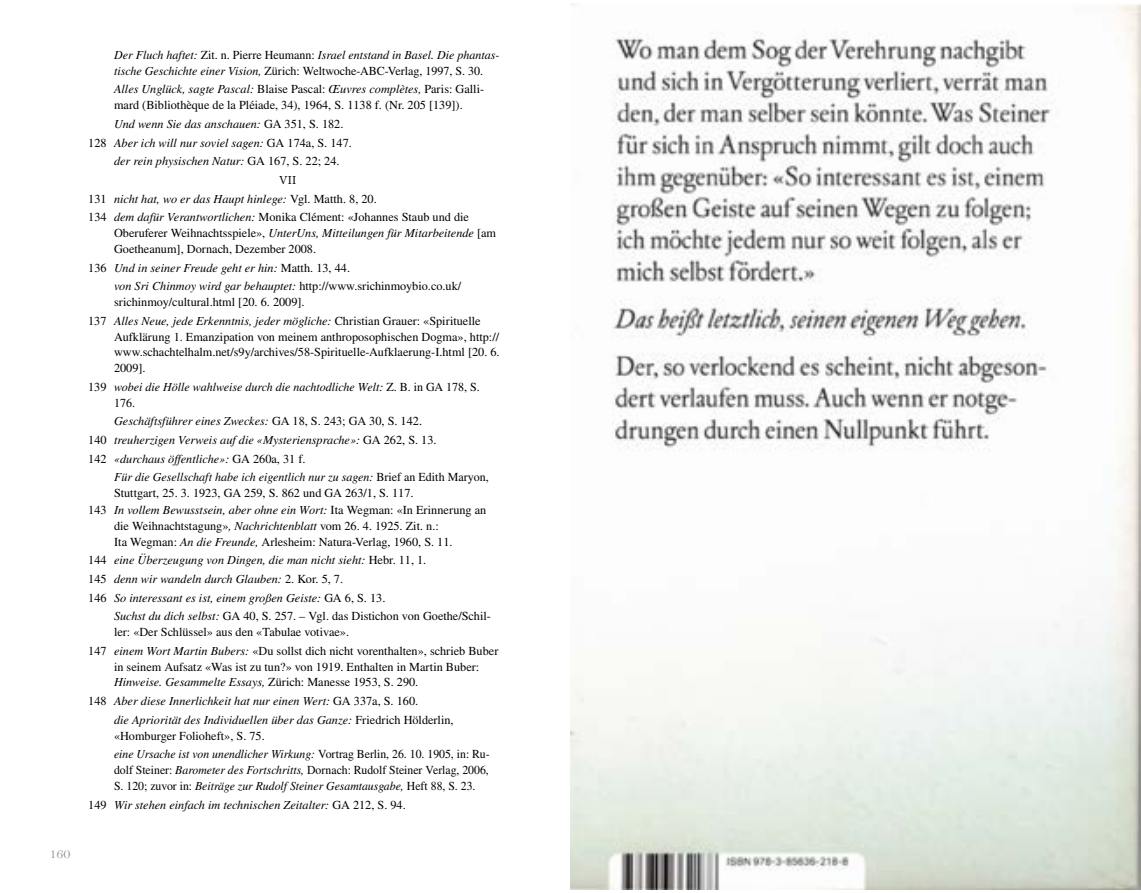
<style>
.page{position:relative;width:1141px;height:893px;background:#fff}
.page>*{position:absolute;margin:0;border:0;box-sizing:border-box;transform-origin:0 0}
.t1{font:14px "Bell";color:#929395}
.t2{font:12.25px/15.8px "STIX General";color:#000}
.t3{font:italic 12.25px/18.7px "STIX General";color:#000}
.t4{font:12.25px/15.8px "STIX General";color:#000;scale:.96 1}
.t5{font:12.25px "Minion Pro";color:#000}
.s1{font-style:normal}
.s2{font-style:italic}
</style>
<div class="page">
<img style="left:570px;top:3px;width:571px;height:887px">
<p class="t1" style="left:50px;top:845px;width:22px">160</p>
<p class="t3" style="left:114px;top:47px;width:387px;line-height:15.8px">Der Fluch haftet: <span class="s1">Zit. n. Pierre Heumann:</span> Israel entstand in Basel. Die phantas&shy;tische Geschichte einer Vision, <span class="s1">Zürich: Weltwoche-ABC-Verlag, 1997, S. 30.</span></p>
<p class="t2" style="left:114px;top:82px;width:372px"><span class="s2">Alles Unglück, sagte Pascal:</span> Blaise Pascal: <span class="s2">Œuvres complètes,</span> Paris: Galli&shy;mard (Bibliothèque de la Pléiade, 34), 1964, S. 1138 f. (Nr. 205 [139]).</p>
<p class="t3" style="left:114px;top:114px;width:231px">Und wenn Sie das anschauen: <span class="s1">GA 351, S. 182.</span></p>
<p class="t3" style="left:88px;top:133px;width:265px"><span class="s1">128</span> Aber ich will nur soviel sagen: <span class="s1">GA 174a, S. 147.</span></p>
<p class="t3" style="left:114px;top:151px;width:227px">der rein physischen Natur: <span class="s1">GA 167, S. 22; 24.</span></p>
<p class="t5" style="left:279px;top:172px;width:18px">VII</p>
<p class="t2" style="left:88px;top:190px;width:382px;line-height:18.7px">131 <span class="s2">nicht hat, wo er das Haupt hinlege:</span> Vgl. Matth. 8, 20.<br>134 <span class="s2">dem dafür Verantwortlichen:</span> Monika Clément: «Johannes Staub und die</p>
<p class="t2" style="left:114px;top:226px;width:384px">Oberuferer Weihnachtsspiele», <span class="s2">UnterUns, Mitteilungen für Mitarbeitende</span> [am<br>Goetheanum], Dornach, Dezember 2008.</p>
<p class="t3" style="left:114px;top:258px;width:349px;text-indent:-26px"><span class="s1">136</span> Und in seiner Freude geht er hin: <span class="s1">Matth. 13, 44.<br></span>von Sri Chinmoy wird gar behauptet: <span class="s1">http://www.srichinmoybio.co.uk/</span></p>
<p class="t2" style="left:88px;top:293px;width:394px;line-height:18.7px;text-indent:26px">srichinmoy/cultural.html [20. 6. 2009].<br>137 <span class="s2">Alles Neue, jede Erkenntnis, jeder mögliche:</span> Christian Grauer: «Spirituelle</p>
<p class="t2" style="left:114px;top:329px;width:387px;text-align:justify">Aufklärung 1. Emanzipation von meinem anthroposophischen Dogma», http:// www.schachtelhalm.net/s9y/archives/58-Spirituelle-Aufklaerung-I.html [20. 6.<br>2009].</p>
<p class="t3" style="left:114px;top:379px;width:367px;line-height:15.8px;text-indent:-26px"><span class="s1">139</span> wobei die Hölle wahlweise durch die nachtodliche Welt: <span class="s1">Z. B. in GA 178, S.<br>176.</span></p>
<p class="t3" style="left:88px;top:412px;width:350px;text-indent:26px">Geschäftsführer eines Zweckes: <span class="s1">GA 18, S. 243; GA 30, S. 142.<br>140</span> treuherzigen Verweis auf die «Mysteriensprache»: <span class="s1">GA 262, S. 13.<br>142</span> «durchaus öffentliche»: <span class="s1">GA 260a, 31 f.</span></p>
<p class="t3" style="left:114px;top:468px;width:376px">Für die Gesellschaft habe ich eigentlich nur zu sagen: <span class="s1">Brief an Edith Maryon,</span></p>
<p class="t2" style="left:114px;top:486px;width:301px">Stuttgart, 25. 3. 1923, GA 259, S. 862 und GA 263/1, S. 117.</p>
<p class="t3" style="left:88px;top:500px;width:400px"><span class="s1">143</span> In vollem Bewusstsein, aber ohne ein Wort: <span class="s1">Ita Wegman: «In Erinnerung an</span></p>
<p class="t2" style="left:114px;top:518px;width:326px">die Weihnachtstagung»<span class="s2">, Nachrichtenblatt</span> vom 26. 4. 1925. Zit. n.:</p>
<p class="t2" style="left:114px;top:534px;width:340px">Ita Wegman: <span class="s2">An die Freunde,</span> Arlesheim: Natura-Verlag, 1960, S. 11.</p>
<p class="t3" style="left:88px;top:550px;width:340px"><span class="s1">144</span> eine Überzeugung von Dingen, die man nicht sieht: <span class="s1">Hebr. 11, 1.<br>145</span> denn wir wandeln durch Glauben: <span class="s1">2. Kor. 5, 7.<br>146</span> So interessant es ist, einem großen Geiste: <span class="s1">GA 6, S. 13.</span></p>
<p class="t2" style="left:114px;top:609px;width:378px"><span class="s2">Suchst du dich selbst:</span> GA 40, S. 257. – Vgl. das Distichon von Goethe/Schil&shy;ler: «Der Schlüssel» aus den «Tabulae votivae».</p>
<p class="t2" style="left:114px;top:643px;width:386px;text-indent:-26px">147 <span class="s2">einem Wort Martin Bubers:</span> «Du sollst dich nicht vorenthalten», schrieb Buber in seinem Aufsatz «Was ist zu tun?» von 1919. Enthalten in Martin Buber:<br><span class="s2">Hinweise. Gesammelte Essays,</span> Zürich: Manesse 1953, S. 290.</p>
<p class="t3" style="left:114px;top:691px;width:341px;text-indent:-26px"><span class="s1">148</span> Aber diese Innerlichkeit hat nur einen Wert: <span class="s1">GA 337a, S. 160.<br></span>die Apriorität des Individuellen über das Ganze: <span class="s1">Friedrich Hölderlin,</span></p>
<p class="t2" style="left:114px;top:727px;width:377px;line-height:18.7px">«Homburger Folioheft», S. 75.<br><span class="s2">eine Ursache ist von unendlicher Wirkung:</span> Vortrag Berlin, 26. 10. 1905, in: Ru-</p>
<p class="t4" style="left:114px;top:763px;width:392px">dolf Steiner: <span class="s2">Barometer des Fortschritts,</span> Dornach: Rudolf Steiner Verlag, 2006,<br>S. 120; zuvor in: <span class="s2">Beiträge zur Rudolf Steiner Gesamtausgabe,</span> Heft 88, S. 23.</p>
<p class="t3" style="left:88px;top:795px;width:319px"><span class="s1">149</span> Wir stehen einfach im technischen Zeitalter: <span class="s1">GA 212, S. 94.</span></p>
</div>
